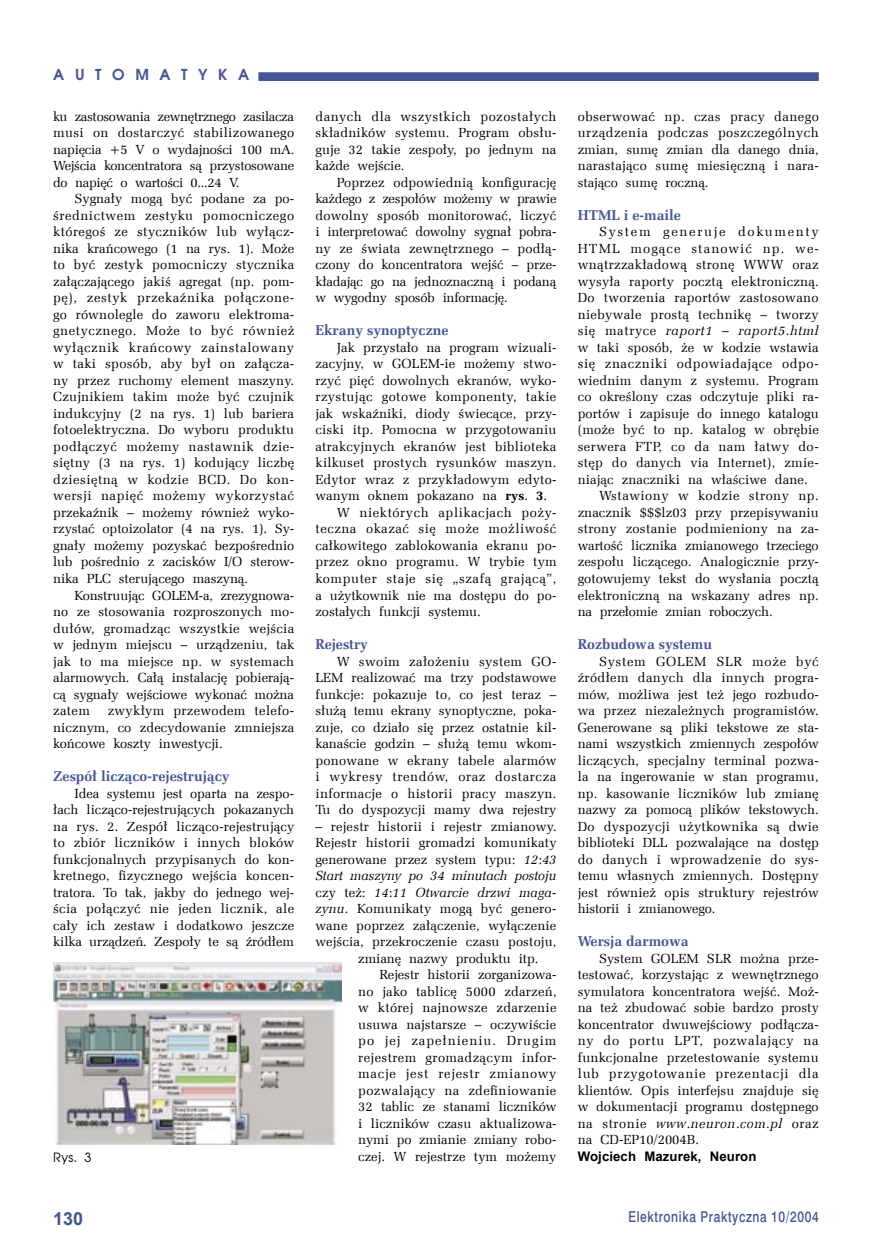
<style>
.page{position:relative;width:872px;height:1255px;background:#fff}
.page>*{position:absolute;margin:0;border:0;box-sizing:border-box;transform-origin:0 0}
.t1{font:700 18px "Arial";color:#445696}
.t2{font:15px "Swis 721 Md EU";letter-spacing:.05em;color:#445696;scale:.8 1}
.t3{font:700 15px "Avalon";color:#445696}
.Head1{font:700 14.25px "Zapf Ellipt EU";color:#445696}
.Body_text{font:13.2px/16.5px "Zapf Ellipt EU";letter-spacing:.005em;color:#000;text-align:justify}
.Body_text-2{font:italic 13.2px "Zapf Ellipt EU";letter-spacing:-.01em;color:#000}
.autor{font:700 13.2px "Arial";letter-spacing:.005em;color:#000}
.spis{font:12.75px "Avalon";color:#000}
.s1{font-weight:700}
.s2{font-style:italic}
.s3{font-style:normal}
</style>
<div class="page">
<div style="left:259px;top:73px;width:559px;height:7px;background:#445696"></div>
<div style="left:258px;top:72px;width:560px;height:9px;border:2px solid #445696"></div>
<img style="left:53px;top:962px;width:288px;height:182px">
<p class="t3" style="left:53px;top:65px;width:197px">A U T O M A T Y K A</p>
<p class="Body_text" style="left:53px;top:108px;width:243px">ku zastosowania zewnętrznego zasilacza musi on dostarczyć stabilizowanego napięcia +5 V o wydajności 100 mA.<br>Wejścia koncentratora są przystosowane do napięć o wartości 0...24 V.</p>
<p class="Body_text" style="left:53px;top:191px;width:243px;text-indent:21px">Sygnały mogą być podane za po&shy;średnictwem zestyku pomocniczego któregoś ze styczników lub wyłącz&shy;nika krańcowego (1 na rys. 1). Może to być zestyk pomocniczy stycznika załączającego jakiś agregat (np. pom&shy;pę), zestyk przekaźnika połączone&shy;go równolegle do zaworu elektroma&shy;gnetycznego. Może to być również wyłącznik krańcowy zainstalowany w taki sposób, aby był on załącza&shy;ny przez ruchomy element maszyny.<br>Czujnikiem takim może być czujnik indukcyjny (2 na rys. 1) lub bariera fotoelektryczna. Do wyboru produktu podłączyć możemy nastawnik dzie&shy;siętny (3 na rys. 1) kodujący liczbę dziesiętną w kodzie BCD. Do kon&shy;wersji napięć możemy wykorzystać przekaźnik – możemy również wyko&shy;rzystać optoizolator (4 na rys. 1). Sy&shy;gnały możemy pozyskać bezpośrednio lub pośrednio z zacisków I/O sterow&shy;nika PLC sterującego maszyną.</p>
<p class="Body_text" style="left:53px;top:587px;width:243px;text-indent:21px">Konstruując GOLEM-a, zrezygnowa&shy;no ze stosowania rozproszonych mo&shy;dułów, gromadząc wszystkie wejścia w jednym miejscu – urządzeniu, tak jak to ma miejsce np. w systemach alarmowych. Całą instalację pobierają&shy;cą sygnały wejściowe wykonać można zatem</p>
<p class="Body_text" style="left:315px;top:108px;width:242px">danych dla wszystkich pozostałych składników systemu. Program obsłu&shy;guje 32 takie zespoły, po jednym na każde wejście.</p>
<p class="Body_text" style="left:315px;top:174px;width:243px;text-indent:21px">Poprzez odpowiednią konfigurację każdego z zespołów możemy w prawie dowolny sposób monitorować, liczyć i interpretować dowolny sygnał pobra&shy;ny ze świata zewnętrznego – podłą&shy;czony do koncentratora wejść – prze&shy;kładając go na jednoznaczną i podaną w wygodny sposób informację.</p>
<p class="Head1" style="left:315px;top:321px;width:134px">Ekrany synoptyczne</p>
<p class="Body_text" style="left:315px;top:339px;width:242px;text-indent:21px">Jak przystało na program wizuali&shy;zacyjny, w GOLEM-ie możemy stwo&shy;rzyć pięć dowolnych ekranów, wyko&shy;rzystując gotowe komponenty, takie jak wskaźniki, diody świecące, przy&shy;ciski itp. Pomocna w przygotowaniu atrakcyjnych ekranów jest biblioteka kilkuset prostych rysunków maszyn.<br>Edytor wraz z przykładowym edyto&shy;wanym oknem pokazano na <span class="s1">rys</span>. <span class="s1">3</span>.</p>
<p class="Body_text" style="left:315px;top:504px;width:243px;text-indent:21px">W niektórych aplikacjach poży&shy;teczna okazać się może możliwość całkowitego zablokowania ekranu po&shy;przez okno programu. W trybie tym komputer staje się „szafą grającą”, a użytkownik nie ma dostępu do po&shy;zostałych funkcji systemu.</p>
<p class="Head1" style="left:315px;top:635px;width:54px">Rejestry</p>
<p class="Body_text" style="left:315px;top:653px;width:243px;text-indent:21px">W swoim założeniu system GO-LEM realizować ma trzy podstawowe funkcje: pokazuje to, co jest teraz – służą temu ekrany synoptyczne, poka&shy;zuje, co działo się przez ostatnie kil&shy;kanaście godzin – służą temu wkom&shy;ponowane w ekrany tabele alarmów i wykresy trendów, oraz dostarcza informacje o historii pracy maszyn.<br>Tu do dyspozycji mamy dwa rejestry</p>
<p class="Body_text" style="left:315px;top:818px;width:243px">– rejestr historii i rejestr zmianowy.</p>
<p class="Body_text" style="left:315px;top:834px;width:243px">Rejestr historii gromadzi komunikaty</p>
<p class="Body_text" style="left:315px;top:851px;width:242px">generowane przez system typu: <span class="s2">12</span>:<span class="s2">43</span></p>
<p class="Body_text-2" style="left:315px;top:867px;width:242px">Start maszyny po 34 minutach postoju</p>
<p class="Body_text-2" style="left:315px;top:884px;width:242px"><span class="s3">czy też:</span> 14<span class="s3">:</span>11 Otwarcie drzwi maga-</p>
<p class="Body_text" style="left:315px;top:900px;width:242px"><span class="s2">zynu</span>. Komunikaty mogą być genero-</p>
<p class="Body_text" style="left:315px;top:917px;width:242px">wane poprzez załączenie, wyłączenie</p>
<p class="Body_text" style="left:315px;top:933px;width:242px">wejścia, przekroczenie czasu postoju,</p>
<p class="Body_text" style="left:358px;top:950px;width:182px">zmianę nazwy produktu itp.</p>
<p class="Body_text" style="left:358px;top:966px;width:200px;text-indent:21px">Rejestr historii zorganizowa&shy;no jako tablicę 5000 zdarzeń, w której najnowsze zdarzenie usuwa najstarsze – oczywiście po jej zapełnieniu. Drugim rejestrem gromadzącym infor&shy;macje jest rejestr zmianowy pozwalający na zdefiniowanie 32 tablic ze stanami liczników i liczników czasu aktualizowa&shy;nymi po zmianie zmiany robo&shy;czej. W rejestrze tym możemy</p>
<p class="Body_text" style="left:578px;top:108px;width:242px">obserwować np. czas pracy danego urządzenia podczas poszczególnych zmian, sumę zmian dla danego dnia, narastająco sumę miesięczną i nara&shy;stająco sumę roczną.</p>
<p class="Head1" style="left:578px;top:206px;width:105px">HTML i e-maile</p>
<p class="Body_text" style="left:578px;top:224px;width:243px;text-indent:21px">System generuje dokumenty HTML mogące stanowić np. we&shy;wnątrzzakładową stronę WWW oraz wysyła raporty pocztą elektroniczną.<br>Do tworzenia raportów zastosowano niebywale prostą technikę – tworzy się matryce <span class="s2">raport1</span> – <span class="s2">raport5</span>.<span class="s2">html </span>w taki sposób, że w kodzie wstawia się znaczniki odpowiadające odpo&shy;wiednim danym z systemu. Program co określony czas odczytuje pliki ra&shy;portów i zapisuje do innego katalogu (może być to np. katalog w obrębie serwera FTP, co da nam łatwy do&shy;stęp do danych via Internet), zmie&shy;niając znaczniki na właściwe dane.</p>
<p class="Body_text" style="left:578px;top:488px;width:242px;text-indent:21px">Wstawiony w kodzie strony np. znacznik $$$lz03 przy przepisywaniu strony zostanie podmieniony na za&shy;wartość licznika zmianowego trzeciego zespołu liczącego. Analogicznie przy&shy;gotowujemy tekst do wysłania pocztą elektroniczną na wskazany adres np. na przełomie zmian roboczych.</p>
<p class="Head1" style="left:578px;top:635px;width:136px">Rozbudowa systemu</p>
<p class="Body_text" style="left:578px;top:653px;width:243px;text-indent:21px">System GOLEM SLR może być źródłem danych dla innych progra&shy;mów, możliwa jest też jego rozbudo&shy;wa przez niezależnych programistów.<br>Generowane są pliki tekstowe ze sta&shy;nami wszystkich zmiennych zespołów liczących, specjalny terminal pozwa&shy;la na ingerowanie w stan programu, np. kasowanie liczników lub zmianę nazwy za pomocą plików tekstowych.<br>Do dyspozycji użytkownika są dwie biblioteki DLL pozwalające na dostęp do danych i wprowadzenie do sys&shy;temu własnych zmiennych. Dostępny jest również opis struktury rejestrów historii i zmianowego.</p>
<p class="Head1" style="left:578px;top:932px;width:112px">Wersja darmowa</p>
<p class="Body_text" style="left:578px;top:950px;width:242px;text-indent:21px">System GOLEM SLR można prze&shy;testować, korzystając z wewnętrznego symulatora koncentratora wejść. Moż&shy;na też zbudować sobie bardzo prosty koncentrator dwuwejściowy podłącza&shy;ny do portu LPT, pozwalający na funkcjonalne przetestowanie systemu lub przygotowanie prezentacji dla klientów. Opis interfejsu znajduje się w dokumentacji programu dostępnego na stronie <span class="s2">www</span>.<span class="s2">neuron</span>.<span class="s2">com</span>.<span class="s2">pl</span> oraz na CD-EP10/2004B.</p>
<p class="Body_text" style="left:53px;top:702px;width:242px;text-indent:55px">zwykłym przewodem telefo&shy;nicznym, co zdecydowanie zmniejsza końcowe koszty inwestycji.</p>
<p class="Head1" style="left:53px;top:767px;width:178px">Zespół licząco-rejestrujący</p>
<p class="Body_text" style="left:53px;top:785px;width:243px;text-indent:21px">Idea systemu jest oparta na zespo&shy;łach licząco-rejestrujących pokazanych na rys. 2. Zespół licząco-rejestrujący to zbiór liczników i innych bloków funkcjonalnych przypisanych do kon&shy;kretnego, fizycznego wejścia koncen&shy;tratora. To tak, jakby do jednego wej&shy;ścia połączyć nie jeden licznik, ale cały ich zestaw i dodatkowo jeszcze kilka urządzeń. Zespoły te są źródłem</p>
<p class="spis" style="left:53px;top:1149px;width:40px">Rys. 3</p>
<p class="autor" style="left:578px;top:1147px;width:180px">Wojciech Mazurek, Neuron</p>
<h1 class="t1" style="left:53px;top:1206px;width:32px">130</h1>
<p class="t2" style="left:628px;top:1207px;width:239px">Elektronika Praktyczna 10/2004</p>
</div>
